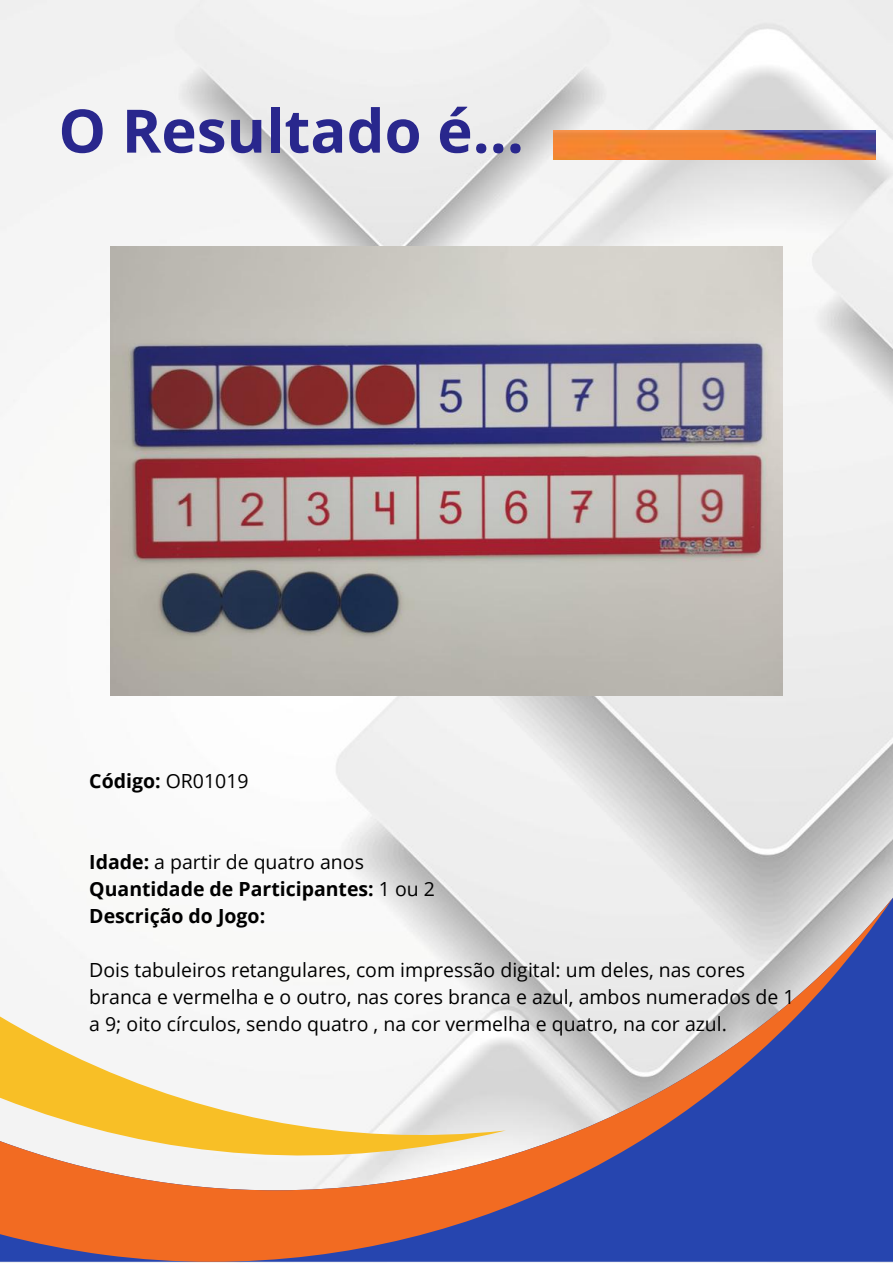
<style>
.page{position:relative;width:893px;height:1264px;background:#fff}
.page>*{position:absolute;margin:0;border:0;box-sizing:border-box;transform-origin:0 0}
.t1{font:700 60px "Open Sans";color:#29278d}
.t2{font:19.5px/27px "Open Sans";color:#000}
.t3{font:700 19.5px/27px "Open Sans";color:#000}
.s1{font-weight:400}
</style>
<div class="page">
<img style="left:0;top:0;width:892px;height:1262px">
<svg style="left:0;top:897px;width:892px;height:364px"></svg>
<svg style="left:0;top:1016px;width:506px;height:156px;fill:#f5f3f3"></svg>
<img style="left:553px;top:130px;width:322px;height:29px">
<img style="left:110px;top:246px;width:672px;height:449px">
<h1 class="t1" style="left:58px;top:88px;width:467px">O Resultado é...</h1>
<p class="t3" style="left:89px;top:767px;width:161px">Código: <span class="s1">OR01019</span></p>
<p class="t3" style="left:89px;top:848px;width:347px">Idade: <span class="s1">a partir de quatro anos<br></span>Quantidade de Participantes: <span class="s1">1 ou 2<br></span>Descrição do Jogo:</p>
<p class="t2" style="left:89px;top:956px;width:706px">Dois tabuleiros retangulares, com impressão digital: um deles, nas cores branca e vermelha e o outro, nas cores branca e azul, ambos numerados de 1 a 9; oito círculos, sendo quatro , na cor vermelha e quatro, na cor azul.</p>
</div>
